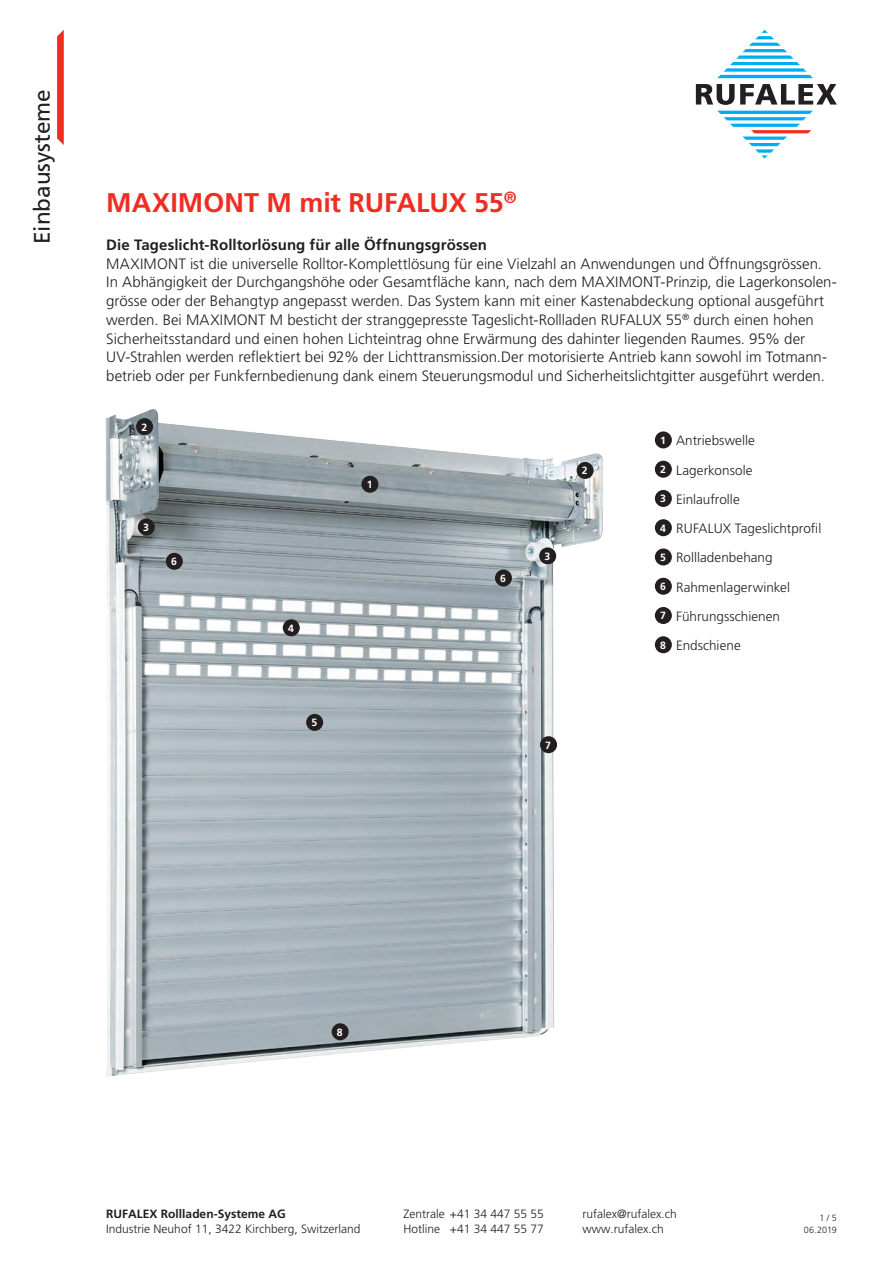
<style>
.page{position:relative;width:893px;height:1263px;background:#fff}
.page>*{position:absolute;margin:0;border:0;box-sizing:border-box;transform-origin:0 0}
.t1{font:700 27px "Frutiger LT Std";color:#ee2e22}
.t2{font:23.1px "Frutiger LT Std";letter-spacing:.01em;color:#231f20}
.t3{font:22.5px "Frutiger LT Std";color:#231f20}
.t4{font:300 15px/18.8px "Frutiger LT Std";color:#231f20}
.t5{font:700 15px "Frutiger LT Std";letter-spacing:.005em;color:#231f20}
.t6{font:300 13.5px/29.2px "Frutiger LT Std";letter-spacing:.005em;color:#231f20}
.t7{font:300 12px "Frutiger LT Std";color:#231f20}
.t8{font:700 12px "Frutiger LT Std";color:#231f20}
.t9{font:700 10.5px "Frutiger LT Std";color:#fff}
.t10{font:300 9px/12px "Frutiger LT Std";letter-spacing:-.005em;color:#231f20;text-align:right}
.s1{font-weight:700;font-size:10.5px;color:#fff}
</style>
<div class="page">
<img style="left:105px;top:409px;width:498px;height:668px">
<div style="left:361px;top:476px;width:17px;height:17px;background:#231f20;border-radius:50%"></div>
<div style="left:136px;top:418px;width:17px;height:17px;background:#231f20;border-radius:50%"></div>
<div style="left:577px;top:462px;width:17px;height:17px;background:#231f20;border-radius:50%"></div>
<div style="left:539px;top:547px;width:17px;height:17px;background:#231f20;border-radius:50%"></div>
<div style="left:138px;top:518px;width:17px;height:17px;background:#231f20;border-radius:50%"></div>
<div style="left:283px;top:619px;width:17px;height:17px;background:#231f20;border-radius:50%"></div>
<div style="left:306px;top:714px;width:17px;height:17px;background:#231f20;border-radius:50%"></div>
<div style="left:166px;top:553px;width:17px;height:17px;background:#231f20;border-radius:50%"></div>
<div style="left:495px;top:569px;width:17px;height:17px;background:#231f20;border-radius:50%"></div>
<div style="left:540px;top:736px;width:17px;height:17px;background:#231f20;border-radius:50%"></div>
<div style="left:332px;top:1023px;width:17px;height:17px;background:#231f20;border-radius:50%"></div>
<div style="left:655px;top:431px;width:17px;height:17px;background:#231f20;border-radius:50%"></div>
<div style="left:655px;top:461px;width:17px;height:17px;background:#231f20;border-radius:50%"></div>
<div style="left:655px;top:490px;width:17px;height:17px;background:#231f20;border-radius:50%"></div>
<div style="left:655px;top:519px;width:17px;height:17px;background:#231f20;border-radius:50%"></div>
<div style="left:655px;top:548px;width:17px;height:17px;background:#231f20;border-radius:50%"></div>
<div style="left:655px;top:578px;width:17px;height:17px;background:#231f20;border-radius:50%"></div>
<div style="left:655px;top:607px;width:17px;height:17px;background:#231f20;border-radius:50%"></div>
<div style="left:655px;top:636px;width:17px;height:17px;background:#231f20;border-radius:50%"></div>
<svg style="left:717px;top:30px;width:96px;height:48px"></svg>
<svg style="left:717px;top:111px;width:96px;height:48px"></svg>
<svg style="left:696px;top:84px;width:141px;height:21px"></svg>
<svg style="left:57px;top:30px;width:7px;height:115px"></svg>
<h3 class="t3" style="left:29px;top:244px;width:157px;rotate:-90deg">Einbausysteme</h3>
<h2 class="t2" style="left:47px;top:100px;width:158px;rotate:90deg">ECONOMIC 37</h2>
<h1 class="t1" style="left:106px;top:186px;width:412px">MAXIMONT M mit RUFALUX 55<sup>®</sup></h1>
<p class="t5" style="left:106px;top:236px;width:382px">Die Tageslicht-Rolltorlösung für alle Öffnungsgrössen</p>
<p class="t4" style="left:106px;top:254px;width:732px">MAXIMONT ist die universelle Rolltor-Komplettlösung für eine Vielzahl an Anwendungen und Öffnungsgrössen.<br>In Abhängigkeit der Durchgangshöhe oder Gesamtfläche kann, nach dem MAXIMONT-Prinzip, die Lagerkonsolen&shy;grösse oder der Behangtyp angepasst werden. Das System kann mit einer Kastenabdeckung optional ausgeführt werden. Bei MAXIMONT M besticht der stranggepresste Tageslicht-Rollladen RUFALUX 55<sup>®</sup> durch einen hohen Sicherheitsstandard und einen hohen Lichteintrag ohne Erwärmung des dahinter liegenden Raumes. 95% der UV-Strahlen werden reflektiert bei 92% der Lichttransmission.Der motorisierte Antrieb kann sowohl im Totmann&shy;betrieb oder per Funkfernbedienung dank einem Steuerungsmodul und Sicherheitslichtgitter ausgeführt werden.</p>
<p class="t9" style="left:141px;top:421px;width:7px">2</p>
<p class="t9" style="left:143px;top:521px;width:7px">3</p>
<p class="t9" style="left:171px;top:555px;width:7px">6</p>
<p class="t9" style="left:367px;top:478px;width:7px">1</p>
<p class="t9" style="left:288px;top:622px;width:7px">4</p>
<p class="t9" style="left:311px;top:716px;width:7px">5</p>
<p class="t9" style="left:500px;top:572px;width:7px">6</p>
<p class="t9" style="left:544px;top:550px;width:7px">3</p>
<p class="t9" style="left:582px;top:464px;width:7px">2</p>
<p class="t9" style="left:545px;top:739px;width:7px">7</p>
<p class="t6" style="left:660px;top:426px;width:163px"><span class="s1">1</span> Antriebswelle<br><span class="s1">2</span> Lagerkonsole<br><span class="s1">3</span> Einlaufrolle<br><span class="s1">4</span> RUFALUX Tageslichtprofil<br><span class="s1">5</span> Rollladenbehang<br><span class="s1">6</span> Rahmenlagerwinkel<br><span class="s1">7</span> Führungsschienen<br><span class="s1">8</span> Endschiene</p>
<p class="t9" style="left:337px;top:1026px;width:7px">8</p>
<p class="t8" style="left:106px;top:1207px;width:181px">RUFALEX Rollladen-Systeme AG</p>
<p class="t7" style="left:403px;top:1207px;width:142px">Zentrale +41 34 447 55 55</p>
<p class="t7" style="left:583px;top:1207px;width:96px">rufalex@rufalex.ch</p>
<p class="t7" style="left:106px;top:1222px;width:256px">Industrie Neuhof 11, 3422 Kirchberg, Switzerland</p>
<p class="t7" style="left:403px;top:1222px;width:142px">Hotline +41 34 447 55 77</p>
<p class="t7" style="left:583px;top:1222px;width:83px">www.rufalex.ch</p>
<p class="t10" style="left:804px;top:1212px;width:34px">1 / 5<br>06.2019</p>
</div>
